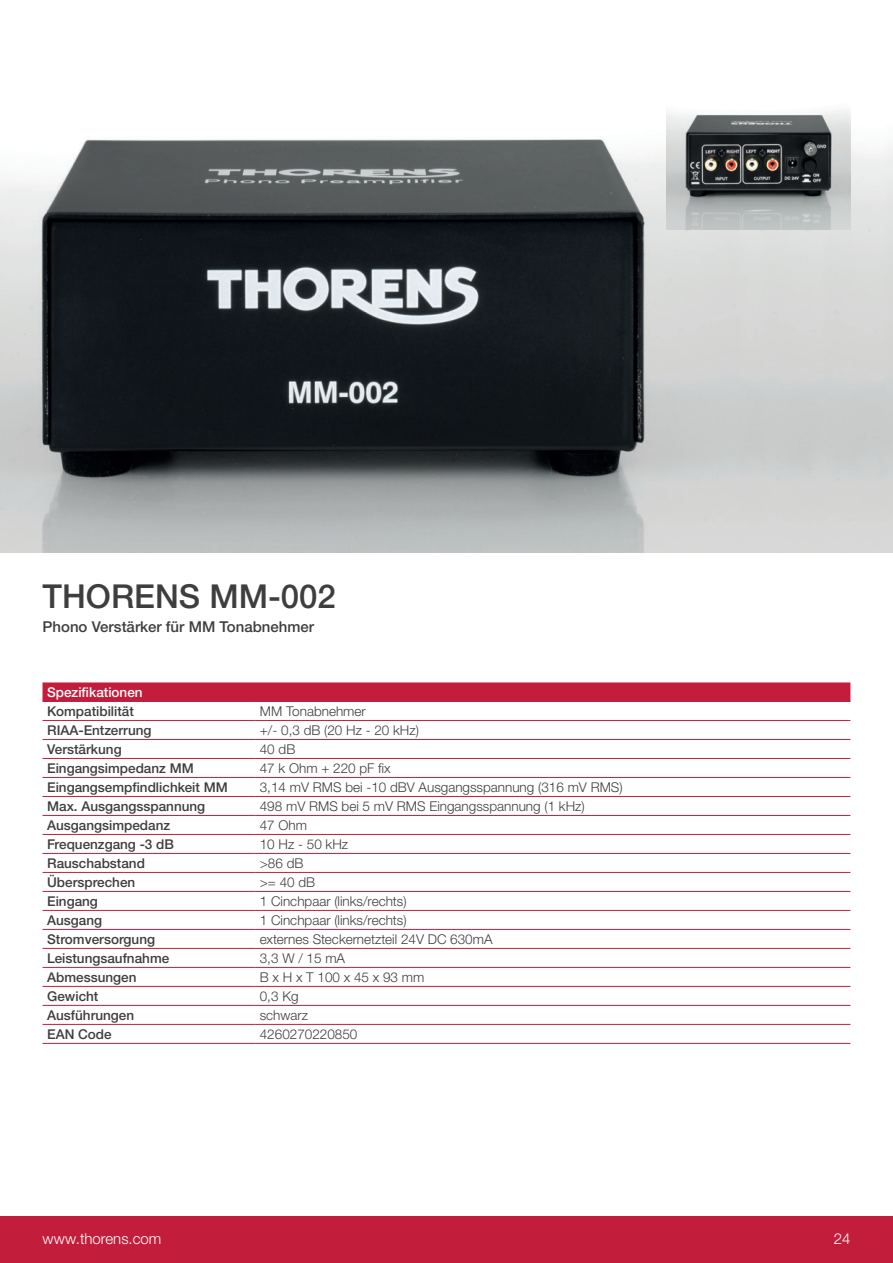
<style>
.page{position:relative;width:893px;height:1263px;background:#fff}
.page>*{position:absolute;margin:0;border:0;box-sizing:border-box;transform-origin:0 0}
.t1{font:500 33px "Helvetica Neue LTW1 G";color:#3e3e3f}
.t2{font:500 15px "Helvetica Neue LTW1 G";color:#3e3e3f}
.t3{font:300 15px "Helvetica Neue LTW1 G";color:#fff}
.t4{font:300 13.5px "Helvetica Neue LTW1 G";color:#3e3e3f}
.t5{font:500 13.5px "Helvetica Neue LTW1 G";color:#3e3e3f}
.t6{font:500 13.5px "Helvetica Neue LTW1 G";color:#fff}
</style>
<div class="page">
<div style="left:0;top:1216px;width:893px;height:47px;background:#c21e3c"></div>
<img style="left:0;top:111px;width:893px;height:441px">
<img style="left:666px;top:110px;width:184px;height:120px">
<div style="left:43px;top:682px;width:807px;height:19px;background:#c21e3c"></div>
<hr style="left:43px;top:720px;width:212px;height:1px;background:#c21e3c">
<hr style="left:255px;top:720px;width:595px;height:1px;background:#c21e3c">
<hr style="left:43px;top:739px;width:212px;height:1px;background:#c21e3c">
<hr style="left:255px;top:739px;width:595px;height:1px;background:#c21e3c">
<hr style="left:43px;top:758px;width:212px;height:1px;background:#c21e3c">
<hr style="left:255px;top:758px;width:595px;height:1px;background:#c21e3c">
<hr style="left:43px;top:777px;width:212px;height:1px;background:#c21e3c">
<hr style="left:255px;top:777px;width:595px;height:1px;background:#c21e3c">
<hr style="left:43px;top:796px;width:212px;height:1px;background:#c21e3c">
<hr style="left:255px;top:796px;width:595px;height:1px;background:#c21e3c">
<hr style="left:43px;top:815px;width:212px;height:1px;background:#c21e3c">
<hr style="left:255px;top:815px;width:595px;height:1px;background:#c21e3c">
<hr style="left:43px;top:834px;width:212px;height:1px;background:#c21e3c">
<hr style="left:255px;top:834px;width:595px;height:1px;background:#c21e3c">
<hr style="left:43px;top:853px;width:212px;height:1px;background:#c21e3c">
<hr style="left:255px;top:853px;width:595px;height:1px;background:#c21e3c">
<hr style="left:43px;top:872px;width:212px;height:1px;background:#c21e3c">
<hr style="left:255px;top:872px;width:595px;height:1px;background:#c21e3c">
<hr style="left:43px;top:891px;width:212px;height:1px;background:#c21e3c">
<hr style="left:255px;top:891px;width:595px;height:1px;background:#c21e3c">
<hr style="left:43px;top:910px;width:212px;height:1px;background:#c21e3c">
<hr style="left:255px;top:910px;width:595px;height:1px;background:#c21e3c">
<hr style="left:43px;top:929px;width:212px;height:1px;background:#c21e3c">
<hr style="left:255px;top:929px;width:595px;height:1px;background:#c21e3c">
<hr style="left:43px;top:948px;width:212px;height:1px;background:#c21e3c">
<hr style="left:255px;top:948px;width:595px;height:1px;background:#c21e3c">
<hr style="left:43px;top:967px;width:212px;height:1px;background:#c21e3c">
<hr style="left:255px;top:967px;width:595px;height:1px;background:#c21e3c">
<hr style="left:43px;top:986px;width:212px;height:1px;background:#c21e3c">
<hr style="left:255px;top:986px;width:595px;height:1px;background:#c21e3c">
<hr style="left:43px;top:1005px;width:212px;height:1px;background:#c21e3c">
<hr style="left:255px;top:1005px;width:595px;height:1px;background:#c21e3c">
<hr style="left:43px;top:1024px;width:212px;height:1px;background:#c21e3c">
<hr style="left:255px;top:1024px;width:595px;height:1px;background:#c21e3c">
<hr style="left:43px;top:1043px;width:212px;height:1px;background:#c21e3c">
<hr style="left:255px;top:1043px;width:595px;height:1px;background:#c21e3c">
<hr style="left:43px;top:701px;width:212px;height:1px;background:#c21e3c">
<hr style="left:255px;top:701px;width:595px;height:1px;background:#c21e3c">
<h1 class="t1" style="left:43px;top:576px;width:295px">THORENS MM-002</h1>
<p class="t2" style="left:43px;top:618px;width:273px">Phono Verstärker für MM Tonabnehmer</p>
<p class="t6" style="left:47px;top:684px;width:97px">Spezifikationen</p>
<p class="t5" style="left:47px;top:703px;width:88px">Kompatibilität</p>
<p class="t4" style="left:260px;top:703px;width:107px">MM Tonabnehmer</p>
<p class="t5" style="left:47px;top:722px;width:106px">RIAA-Entzerrung</p>
<p class="t4" style="left:260px;top:722px;width:161px">+/- 0,3 dB (20 Hz - 20 kHz)</p>
<p class="t5" style="left:47px;top:741px;width:76px">Verstärkung</p>
<p class="t4" style="left:260px;top:741px;width:37px">40 dB</p>
<p class="t5" style="left:47px;top:760px;width:148px">Eingangsimpedanz MM</p>
<p class="t4" style="left:260px;top:760px;width:132px">47 k Ohm + 220 pF fix</p>
<p class="t5" style="left:47px;top:779px;width:182px">Eingangsempfindlichkeit MM</p>
<p class="t4" style="left:260px;top:779px;width:364px">3,14 mV RMS bei -10 dBV Ausgangsspannung (316 mV RMS)</p>
<p class="t5" style="left:47px;top:798px;width:160px">Max. Ausgangsspannung</p>
<p class="t4" style="left:260px;top:798px;width:326px">498 mV RMS bei 5 mV RMS Eingangsspannung (1 kHz)</p>
<p class="t5" style="left:47px;top:817px;width:125px">Ausgangsimpedanz</p>
<p class="t4" style="left:260px;top:817px;width:49px">47 Ohm</p>
<p class="t5" style="left:47px;top:836px;width:128px">Frequenzgang -3 dB</p>
<p class="t4" style="left:260px;top:836px;width:90px">10 Hz - 50 kHz</p>
<p class="t5" style="left:47px;top:855px;width:99px">Rauschabstand</p>
<p class="t4" style="left:260px;top:855px;width:45px">&gt;86 dB</p>
<p class="t5" style="left:47px;top:874px;width:90px">Übersprechen</p>
<p class="t4" style="left:260px;top:874px;width:57px">&gt;= 40 dB</p>
<p class="t5" style="left:47px;top:893px;width:52px">Eingang</p>
<p class="t4" style="left:260px;top:893px;width:148px">1 Cinchpaar (links/rechts)</p>
<p class="t5" style="left:47px;top:912px;width:57px">Ausgang</p>
<p class="t4" style="left:260px;top:912px;width:148px">1 Cinchpaar (links/rechts)</p>
<p class="t5" style="left:47px;top:931px;width:109px">Stromversorgung</p>
<p class="t4" style="left:260px;top:931px;width:234px">externes Steckernetzteil 24V DC 630mA</p>
<p class="t5" style="left:47px;top:950px;width:124px">Leistungsaufnahme</p>
<p class="t4" style="left:260px;top:950px;width:87px">3,3 W / 15 mA</p>
<p class="t5" style="left:47px;top:969px;width:91px">Abmessungen</p>
<p class="t4" style="left:260px;top:969px;width:166px">B x H x T 100 x 45 x 93 mm</p>
<p class="t5" style="left:47px;top:988px;width:53px">Gewicht</p>
<p class="t4" style="left:260px;top:988px;width:40px">0,3 Kg</p>
<p class="t5" style="left:47px;top:1007px;width:89px">Ausführungen</p>
<p class="t4" style="left:260px;top:1007px;width:50px">schwarz</p>
<p class="t5" style="left:47px;top:1026px;width:66px">EAN Code</p>
<p class="t4" style="left:260px;top:1026px;width:99px">4260270220850</p>
<p class="t3" style="left:43px;top:1229px;width:120px">www.thorens.com</p>
<p class="t3" style="left:834px;top:1229px;width:18px">24</p>
</div>
